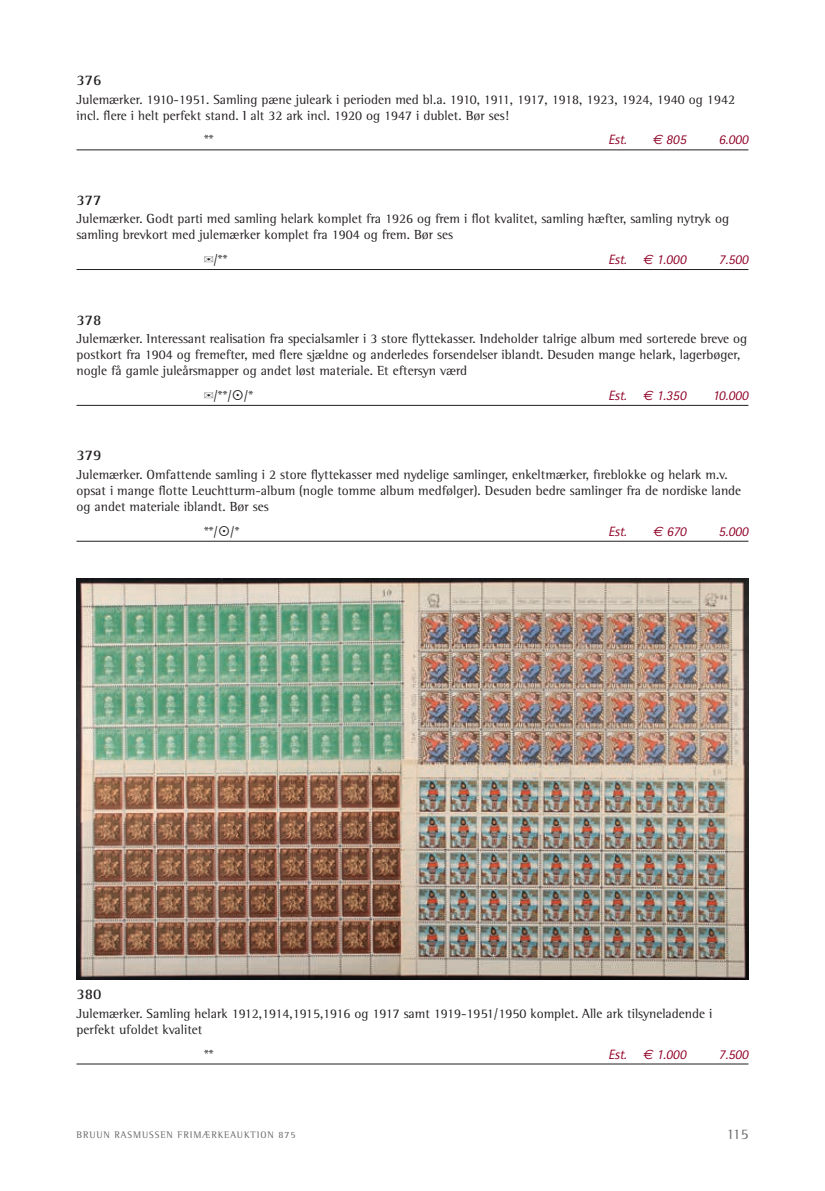
<style>
.page{position:relative;width:825px;height:1191px;background:#fff}
.page>*{position:absolute;margin:0;border:0;box-sizing:border-box;transform-origin:0 0}
.cat_nr{font:700 15px "Rotis Semi Serif";color:#231f20}
.t1{font:15px "Rotis Semi Serif";color:#69696c}
.item_txt{font:13.5px/16.2px "Rotis Semi Serif";color:#231f20}
.pris_lang{font:italic 13.5px "Rotis Sans Serif";color:#900126}
.pris_lang-2{font:13.5px "Rotis Semi Serif";color:#231f20}
.t2{font:9.75px "Rotis Semi Serif";letter-spacing:.095em;color:#69696c}
.s1{font-family:"Euro Sans"}
</style>
<div class="page">
<hr style="left:77px;top:150px;width:671px;height:1px;background:#231f20">
<hr style="left:77px;top:269px;width:671px;height:1px;background:#231f20">
<hr style="left:77px;top:405px;width:671px;height:1px;background:#231f20">
<hr style="left:77px;top:541px;width:671px;height:1px;background:#231f20">
<hr style="left:77px;top:1063px;width:671px;height:1px;background:#231f20">
<img style="left:77px;top:579px;width:671px;height:400px">
<p class="cat_nr" style="left:77px;top:71px;width:27px">376</p>
<p class="item_txt" style="left:77px;top:91px;width:660px">Julemærker. 1910-1951. Samling pæne juleark i perioden med bl.a. 1910, 1911, 1917, 1918, 1923, 1924, 1940 og 1942 incl. flere i helt perfekt stand. I alt 32 ark incl. 1920 og 1947 i dublet. Bør ses!</p>
<p class="pris_lang-2" style="left:204px;top:132px;width:11px">**</p>
<p class="pris_lang" style="left:608px;top:132px;width:20px">Est.</p>
<p class="pris_lang" style="left:652px;top:132px;width:35px"><span class="s1">€</span> 805</p>
<p class="pris_lang" style="left:719px;top:132px;width:31px">6.000</p>
<p class="cat_nr" style="left:77px;top:191px;width:27px">377</p>
<p class="item_txt" style="left:77px;top:210px;width:654px">Julemærker. Godt parti med samling helark komplet fra 1926 og frem i flot kvalitet, samling hæfter, samling nytryk og samling brevkort med julemærker komplet fra 1904 og frem. Bør ses</p>
<p class="pris_lang-2" style="left:204px;top:252px;width:25px">✉/**</p>
<p class="pris_lang" style="left:608px;top:251px;width:80px">Est. <span class="s1">€</span> 1.000</p>
<p class="pris_lang" style="left:719px;top:251px;width:31px">7.500</p>
<p class="cat_nr" style="left:77px;top:310px;width:27px">378</p>
<p class="item_txt" style="left:77px;top:330px;width:672px">Julemærker. Interessant realisation fra specialsamler i 3 store flyttekasser. Indeholder talrige album med sorterede breve og postkort fra 1904 og fremefter, med flere sjældne og anderledes forsendelser iblandt. Desuden mange helark, lagerbøger, nogle få gamle juleårsmapper og andet løst materiale. Et eftersyn værd</p>
<p class="pris_lang-2" style="left:204px;top:387px;width:51px">✉/**/ /*</p>
<p class="pris_lang" style="left:608px;top:387px;width:80px">Est. <span class="s1">€</span> 1.350</p>
<p class="pris_lang" style="left:712px;top:387px;width:38px">10.000</p>
<p class="cat_nr" style="left:77px;top:446px;width:27px">379</p>
<p class="item_txt" style="left:77px;top:466px;width:666px">Julemærker. Omfattende samling i 2 store flyttekasser med nydelige samlinger, enkeltmærker, fireblokke og helark m.v. opsat i mange flotte Leuchtturm-album (nogle tomme album medfølger). Desuden bedre samlinger fra de nordiske lande og andet materiale iblandt. Bør ses</p>
<p class="pris_lang-2" style="left:204px;top:523px;width:37px">**/ /*</p>
<p class="pris_lang" style="left:608px;top:523px;width:20px">Est.</p>
<p class="pris_lang" style="left:653px;top:523px;width:35px"><span class="s1">€</span> 670</p>
<p class="pris_lang" style="left:719px;top:523px;width:31px">5.000</p>
<p class="cat_nr" style="left:77px;top:985px;width:27px">380</p>
<p class="item_txt" style="left:77px;top:1005px;width:637px">Julemærker. Samling helark 1912,1914,1915,1916 og 1917 samt 1919-1951/1950 komplet. Alle ark tilsyneladende i perfekt ufoldet kvalitet</p>
<p class="pris_lang-2" style="left:204px;top:1046px;width:11px">**</p>
<p class="pris_lang" style="left:608px;top:1046px;width:80px">Est. <span class="s1">€</span> 1.000</p>
<p class="pris_lang" style="left:719px;top:1046px;width:31px">7.500</p>
<p class="t2" style="left:77px;top:1129px;width:220px">BRUUN RASMUSSEN FRIMÆRKEAUKTION 875</p>
<p class="t1" style="left:726px;top:1124px;width:23px">115</p>
</div>
